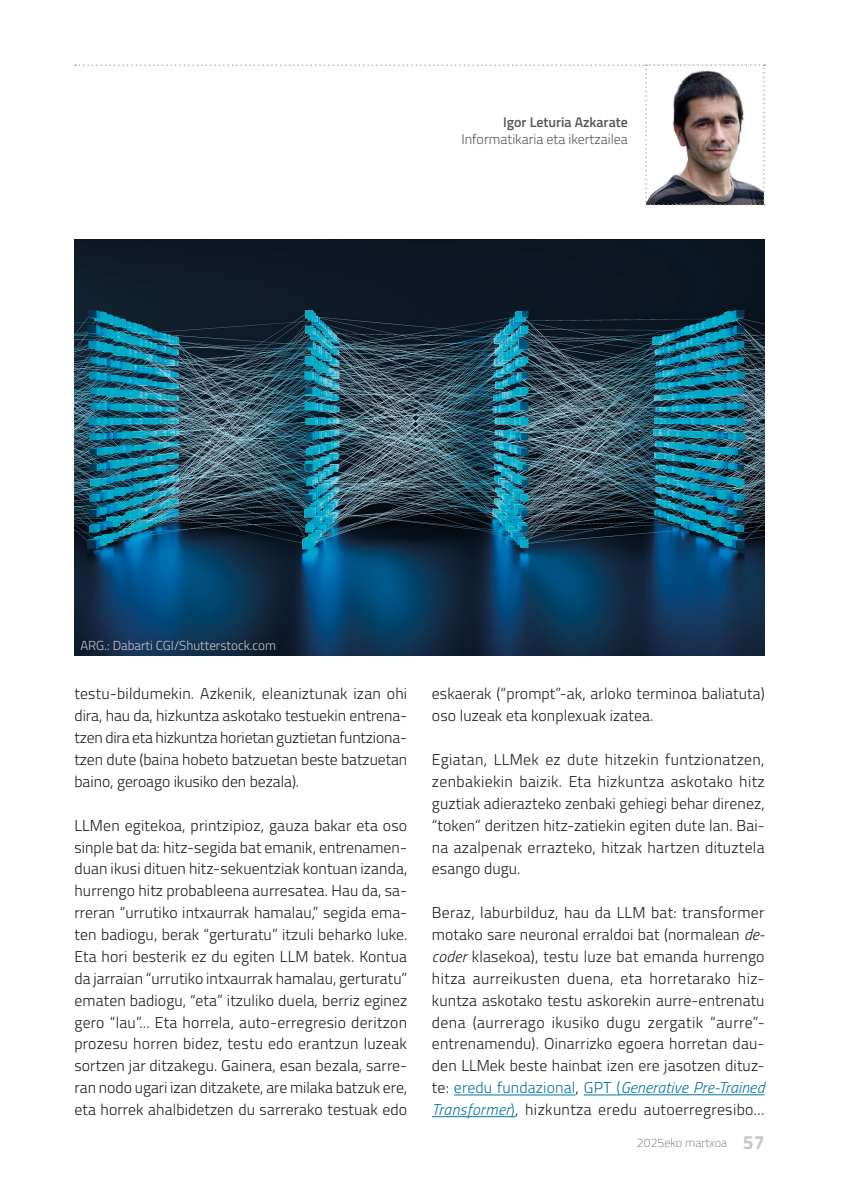
<style>
.page{position:relative;width:844px;height:1191px;background:#fff}
.page>*{position:absolute;margin:0;border:0;box-sizing:border-box;transform-origin:0 0}
.t1{font:300 15.75px/21.9px "Titillium";letter-spacing:.005em;color:#1d1d1b;text-align:justify}
.t2{font:300 14px "Titillium";color:#575756}
.t3{font:600 14px "Titillium";color:#575756}
.t4{font:300 13.12px "Titillium";color:#c7c7c6}
.t5{font:100 12.25px "Titillium";color:#575756}
.s1{font-style:italic}
.s2{color:#0074a6}
.s3{font-style:italic;color:#0074a6}
.s4{font-weight:700;font-size:19.25px;color:#c7c7c6}
</style>
<div class="page">
<svg style="left:75px;top:64px;width:689px;height:141px"></svg>
<hr style="left:454px;top:1094px;width:121px;height:1px;background:#0074a6">
<hr style="left:583px;top:1094px;width:37px;height:1px;background:#0074a6">
<hr style="left:620px;top:1094px;width:144px;height:1px;background:#0074a6">
<hr style="left:432px;top:1116px;width:79px;height:1px;background:#0074a6">
<img style="left:74px;top:239px;width:690px;height:416px">
<p class="t3" style="left:503px;top:112px;width:126px">Igor Leturia Azkarate</p>
<p class="t2" style="left:461px;top:129px;width:168px">Informatikaria eta ikertzailea</p>
<p class="t4" style="left:80px;top:635px;width:197px">ARG.: Dabarti CGI/Shutterstock.com</p>
<p class="t1" style="left:74px;top:682px;width:334px">testu-bildumekin. Azkenik, eleaniztunak izan ohi dira, hau da, hizkuntza askotako testuekin entrena&shy;tzen dira eta hizkuntza horietan guztietan funtziona&shy;tzen dute (baina hobeto batzuetan beste batzuetan baino, geroago ikusiko den bezala).</p>
<p class="t1" style="left:74px;top:813px;width:334px">LLMen egitekoa, printzipioz, gauza bakar eta oso sinple bat da: hitz-segida bat emanik, entrenamen&shy;duan ikusi dituen hitz-sekuentziak kontuan izanda, hurrengo hitz probableena aurresatea. Hau da, sa&shy;rreran “urrutiko intxaurrak hamalau,” segida ema&shy;ten badiogu, berak “gerturatu” itzuli beharko luke.<br>Eta hori besterik ez du egiten LLM batek. Kontua da jarraian “urrutiko intxaurrak hamalau, gerturatu” ematen badiogu, “eta” itzuliko duela, berriz eginez gero “lau”... Eta horrela, auto-erregresio deritzon prozesu horren bidez, testu edo erantzun luzeak sortzen jar ditzakegu. Gainera, esan bezala, sarre&shy;ran nodo ugari izan ditzakete, are milaka batzuk ere, eta horrek ahalbidetzen du sarrerako testuak edo</p>
<p class="t1" style="left:432px;top:682px;width:334px">eskaerak (“prompt”-ak, arloko terminoa baliatuta) oso luzeak eta konplexuak izatea.</p>
<p class="t1" style="left:432px;top:747px;width:334px">Egiatan, LLMek ez dute hitzekin funtzionatzen, zenbakiekin baizik. Eta hizkuntza askotako hitz guztiak adierazteko zenbaki gehiegi behar direnez, “token” deritzen hitz-zatiekin egiten dute lan. Bai&shy;na azalpenak errazteko, hitzak hartzen dituztela esango dugu.</p>
<p class="t1" style="left:432px;top:901px;width:334px">Beraz, laburbilduz, hau da LLM bat: transformer motako sare neuronal erraldoi bat (normalean <span class="s1">de&shy;coder</span> klasekoa), testu luze bat emanda hurrengo hitza aurreikusten duena, eta horretarako hiz&shy;kuntza askotako testu askorekin aurre-entrenatu dena (aurrerago ikusiko dugu zergatik “aurre”- entrenamendu). Oinarrizko egoera horretan dau&shy;den LLMek beste hainbat izen ere jasotzen dituz&shy;te: <span class="s2">eredu fundazional</span>, <span class="s2">GPT (</span><span class="s3">Generative Pre-Trained Transformer</span><span class="s2">)</span>, hizkuntza eredu autoerregresibo...</p>
<p class="t5" style="left:636px;top:1133px;width:129px">2025eko martxoa <span class="s4">57</span></p>
</div>
